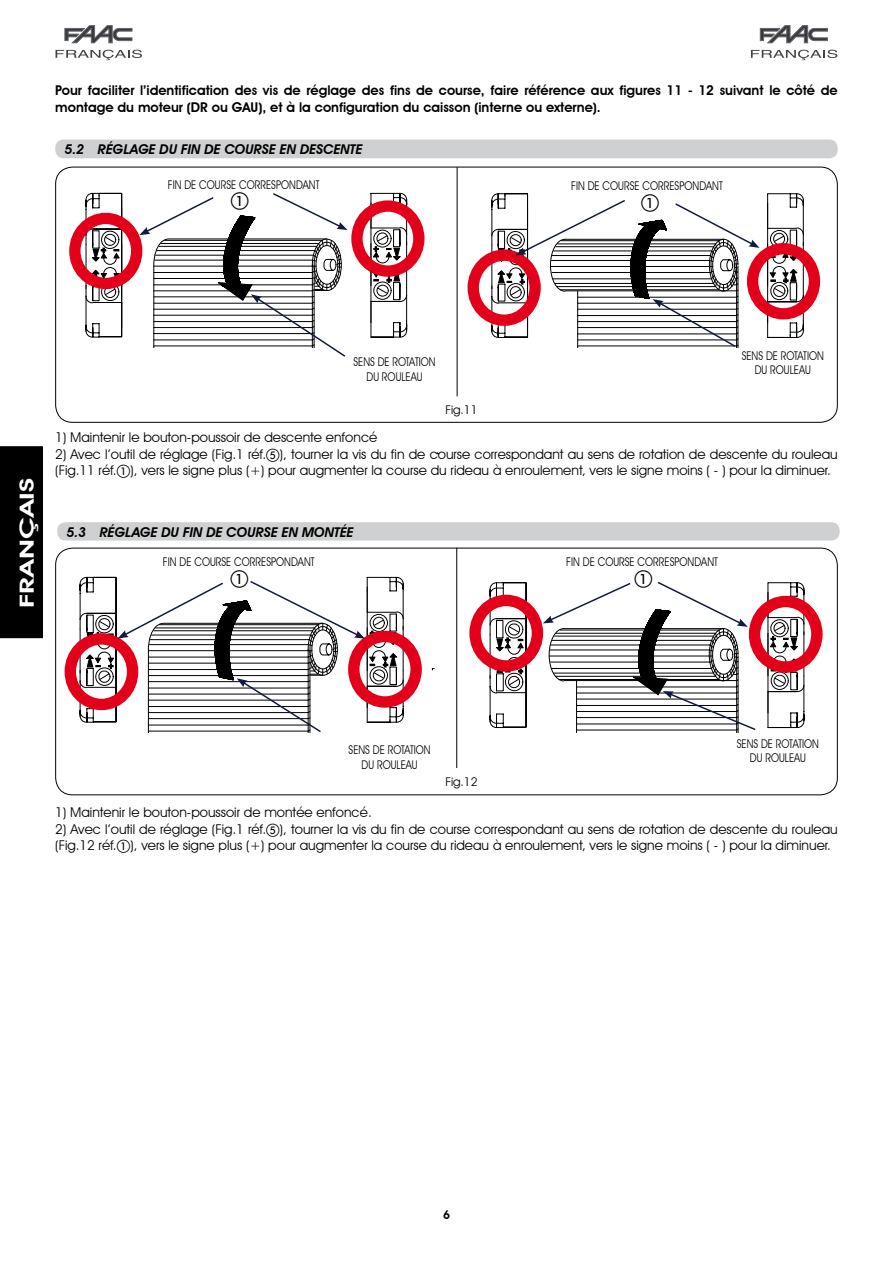
<style>
.page{position:relative;width:893px;height:1263px;background:#fff}
.page>*{position:absolute;margin:0;border:0;box-sizing:border-box;transform-origin:0 0}
.t1{font:600 19.5px "Avant Garde IT Cby BT";color:#fff;scale:1.5 1}
.t2{font:18px "European Pi One";color:#000}
.t3{font:13.5px/16.5px "Avant Garde IT Cby BT";color:#000}
.t4{font:600 13.5px/16.5px "Avant Garde IT Cby BT";color:#000}
.t5{font:italic 600 13.5px "Avant Garde IT Cby BT";color:#000}
.t6{font:12px/14.4px "Avant Garde IT Cby BT";color:#000;text-align:center;scale:.85 1}
.t7{font:12px "Avant Garde IT Cby BT";color:#000}
.s1{font-family:"European Pi One"}
</style>
<div class="page">
<div style="left:468px;top:249px;width:73px;height:77px;border:11px solid #e2001a;border-radius:50%"></div>
<div style="left:747px;top:243px;width:73px;height:76px;border:11px solid #e2001a;border-radius:50%"></div>
<div style="left:65px;top:633px;width:73px;height:77px;border:11px solid #e2001a;border-radius:50%"></div>
<div style="left:348px;top:631px;width:74px;height:77px;border:11px solid #e2001a;border-radius:50%"></div>
<svg style="left:491px;top:193px;width:313px;height:155px"></svg>
<svg style="left:69px;top:192px;width:356px;height:165px"></svg>
<svg style="left:79px;top:577px;width:325px;height:156px"></svg>
<svg style="left:469px;top:581px;width:354px;height:151px"></svg>
<div style="left:55px;top:548px;width:783px;height:247px;border:1px solid #000;border-radius:17px"></div>
<hr style="left:457px;top:167px;width:1px;height:229px;background:#000">
<hr style="left:456px;top:548px;width:1px;height:220px;background:#000">
<svg style="left:65px;top:26px;width:67px;height:17px"></svg>
<svg style="left:56px;top:50px;width:86px;height:10px"></svg>
<svg style="left:760px;top:26px;width:67px;height:17px"></svg>
<svg style="left:751px;top:50px;width:86px;height:10px"></svg>
<div style="left:0;top:447px;width:42px;height:191px;background:#000"></div>
<div style="left:0;top:446px;width:43px;height:192px;border:1px solid #000"></div>
<div style="left:55px;top:139px;width:783px;height:19px;background:#cfd0d1;border-radius:9px"></div>
<div style="left:57px;top:522px;width:783px;height:18px;background:#cfd0d1;border-radius:9px"></div>
<p class="t4" style="left:55px;top:82px;width:784px">Pour faciliter l’identification des vis de réglage des fins de course, faire référence aux figures 11 - 12 suivant le côté de montage du moteur (DR ou GAU), et à la configuration du caisson (interne ou externe).</p>
<p class="t5" style="left:65px;top:141px;width:299px">5.2 RÉGLAGE DU FIN DE COURSE EN DESCENTE</p>
<p class="t6" style="left:168px;top:177px;width:180px">FIN DE COURSE CORRESPONDANT</p>
<p class="t6" style="left:571px;top:179px;width:180px">FIN DE COURSE CORRESPONDANT</p>
<h2 class="t2" style="left:231px;top:191px;width:19px">A</h2>
<h2 class="t2" style="left:641px;top:193px;width:19px">A</h2>
<h1 class="t1" style="left:15px;top:608px;width:88px;rotate:-90deg">FRANÇAIS</h1>
<p class="t6" style="left:353px;top:355px;width:98px">SENS DE ROTATION<br>DU ROULEAU</p>
<p class="t6" style="left:742px;top:348px;width:98px">SENS DE ROTATION<br>DU ROULEAU</p>
<p class="t7" style="left:445px;top:402px;width:34px">Fig.11</p>
<p class="t3" style="left:55px;top:429px;width:324px">1) Maintenir le bouton-poussoir de descente enfoncé</p>
<p class="t3" style="left:55px;top:446px;width:784px">2) Avec l’outil de réglage (Fig.1 réf.<span class="s1">E</span>), tourner la vis du fin de course correspondant au sens de rotation de descente du rouleau (Fig.11 réf.<span class="s1">A</span>), vers le signe plus (+) pour augmenter la course du rideau à enroulement, vers le signe moins ( - ) pour la diminuer.</p>
<p class="t5" style="left:67px;top:524px;width:288px">5.3 RÉGLAGE DU FIN DE COURSE EN MONTÉE</p>
<p class="t6" style="left:163px;top:554px;width:180px">FIN DE COURSE CORRESPONDANT</p>
<p class="t6" style="left:566px;top:554px;width:180px">FIN DE COURSE CORRESPONDANT</p>
<h2 class="t2" style="left:231px;top:570px;width:19px">A</h2>
<h2 class="t2" style="left:635px;top:569px;width:19px">A</h2>
<p class="t6" style="left:349px;top:743px;width:98px">SENS DE ROTATION<br>DU ROULEAU</p>
<p class="t6" style="left:737px;top:736px;width:98px">SENS DE ROTATION<br>DU ROULEAU</p>
<p class="t7" style="left:445px;top:774px;width:34px">Fig.12</p>
<p class="t3" style="left:55px;top:804px;width:318px">1) Maintenir le bouton-poussoir de montée enfoncé.</p>
<p class="t3" style="left:55px;top:821px;width:784px">2) Avec l’outil de réglage (Fig.1 réf.<span class="s1">E</span>), tourner la vis du fin de course correspondant au sens de rotation de descente du rouleau (Fig.12 réf.<span class="s1">A</span>), vers le signe plus (+) pour augmenter la course du rideau à enroulement, vers le signe moins ( - ) pour la diminuer.</p>
</div>
